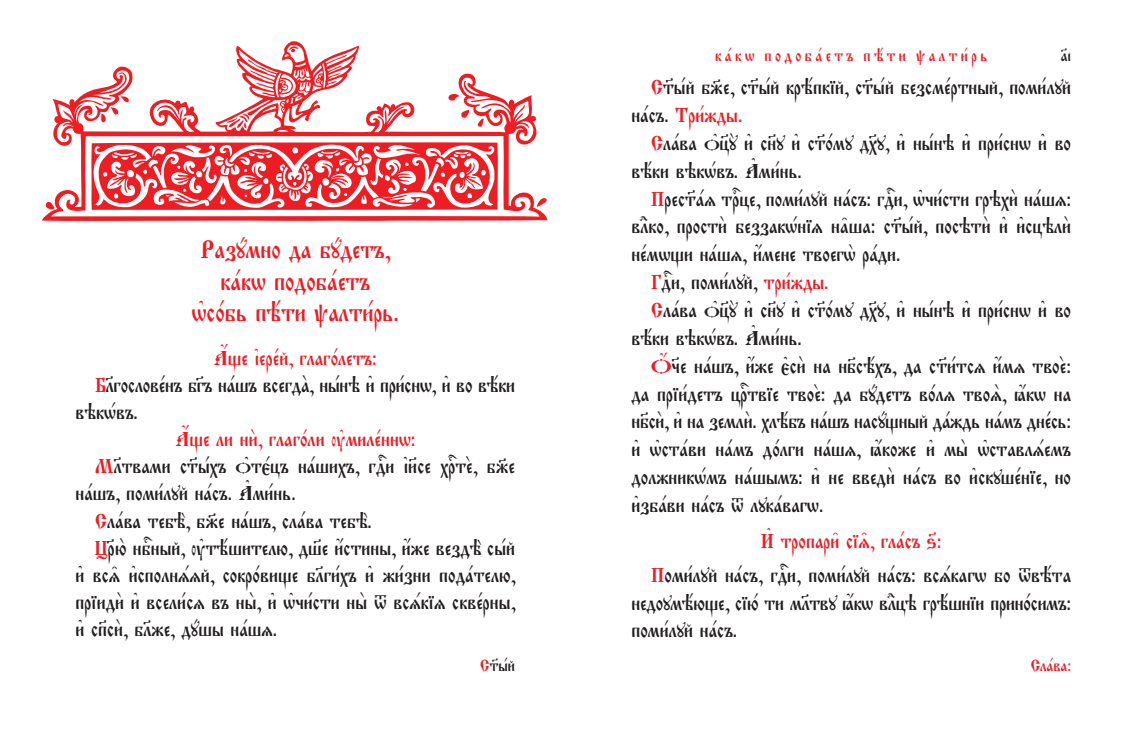
<style>
.page{position:relative;width:1146px;height:738px;background:#fff}
.page>*{position:absolute;margin:0;border:0;box-sizing:border-box;transform-origin:0 0}
.t1{font:25px/31px "Kiprian.TG2006 Normal A";color:#ee1d23;text-align:center}
.t2{font:20px/27.8px "Kiprian.TG2006 Normal A";color:#231f20}
.t3{font:20px "Kiprian.TG2006 Normal A";color:#ee1d23}
.t4{font:16px "Kiprian.TG2006 Normal A";letter-spacing:.21em;color:#ee1d23}
.t5{font:16px "Kiprian.TG2006 Normal A";color:#231f20}
.s1{color:#ee1d23}
</style>
<div class="page">
<svg style="left:42px;top:41px;width:506px;height:180px"></svg>
<p class="t1" style="left:192px;top:234px;width:208px">Разу1мно да бу1детъ, ка1кё подоба1етъ ё3со1бь пэ1ти jалти1рь.</p>
<p class="t3" style="left:213px;top:341px;width:165px">А6ще fере1й, глаго1летъ:</p>
<p class="t2" style="left:95px;top:370px;width:421px"><span class="s1">Б</span>л7гослове1нъ бг7ъ на1шъ всегда2, ны1нэ и3 при1снё, и3 во вэ1ки</p>
<p class="t2" style="left:75px;top:398px;width:64px">вэкё1въ.</p>
<p class="t3" style="left:175px;top:423px;width:242px">А6ще ли ни2, глаго1ли ?3миле1ннё:</p>
<p class="t2" style="left:95px;top:452px;width:421px"><span class="s1">М</span>л7твами ст7ы1хъ )3т%1цъ на1шихъ, гд9и fи7се хр9те2, бЄе</p>
<p class="t2" style="left:75px;top:479px;width:221px">на1шъ, поми1луй на1съ. А4ми1нь.</p>
<p class="t2" style="left:95px;top:506px;width:278px"><span class="s1">С</span>ла1ва теб_, бЄе на1шъ, сла1ва теб_.</p>
<p class="t2" style="left:95px;top:533px;width:421px"><span class="s1">Ц</span>р7ю2 нб9ный, ?3тэ1шителю, дш7е и5стины, и5же везд_ сы1й</p>
<p class="t2" style="left:75px;top:560px;width:441px">и3 всt и3сполня1яй, сокро1вище бл7ги1хъ и3 жи1зни пода1телю,</p>
<p class="t2" style="left:75px;top:587px;width:441px">прЭиди2 и3 всели1ся въ ны2, и3 w3чи1сти ны2 m вся1кЭя скве1рны,</p>
<p class="t2" style="left:75px;top:614px;width:203px">и3 сп7си2, бл7же, ду1шы на1шя.</p>
<p class="t5" style="left:480px;top:652px;width:36px"><span class="s1">С</span>т7ы1й</p>
<p class="t4" style="left:715px;top:43px;width:274px">ка1кё подоба1етъ пэ1ти jалти1рь</p>
<p class="t5" style="left:1060px;top:43px;width:12px">а7e</p>
<p class="t2" style="left:631px;top:73px;width:441px;text-indent:20px"><span class="s1">С</span>т7ы1й бЄе, ст7ы1й крэ1пкЭй, ст7ы1й безсме1ртный, поми1луй на1съ. <span class="s1">Три1жды.</span></p>
<p class="t2" style="left:631px;top:129px;width:441px;text-indent:20px"><span class="s1">С</span>ла1ва )3ц7у2 и3 сн7у и3 ст7о1му дх7у, и3 ны1нэ и3 при1снё и3 во вэ1ки вэкё1въ. А4ми1нь.</p>
<p class="t2" style="left:651px;top:185px;width:421px"><span class="s1">П</span>рест7а1я трЂце, поми1луй на1съ: гд9и, ё3чи1сти грэхи2 на1шя:</p>
<p class="t2" style="left:631px;top:212px;width:441px">вл¦ко, прости2 беззакё1нЭя на8ша: ст7ы1й, посэти2 и3 и3сцэли2</p>
<p class="t2" style="left:631px;top:240px;width:270px">не1мёщи на1шя, и5мене твоегё2 ра1ди.</p>
<p class="t2" style="left:651px;top:268px;width:179px"><span class="s1">Г</span>д9и, поми1луй, <span class="s1">три1жды.</span></p>
<p class="t2" style="left:651px;top:296px;width:421px"><span class="s1">С</span>ла1ва )3ц7у2 и3 сн7у и3 ст7о1му дх7у, и3 ны1нэ и3 при1снё и3 во</p>
<p class="t2" style="left:631px;top:324px;width:172px">вэ1ки вэкё1въ. А4ми1нь.</p>
<p class="t2" style="left:651px;top:351px;width:421px"><span class="s1">џ</span>ч7е на1шъ, и5же %3си2 на нб7сэ1хъ, да ст7и1тся и5мя твое2:</p>
<p class="t2" style="left:631px;top:379px;width:441px">да прЭи1детъ цр9твЭе твое2: да бу1детъ во1ля твоя2, *5кё на</p>
<p class="t2" style="left:631px;top:407px;width:441px">нб7си2, и3 на земли2. хлэ1бъ на1шъ насу1щный да1ждь на1мъ дне1сь:</p>
<p class="t2" style="left:631px;top:435px;width:441px">и3 w3ста1ви на1мъ до1лги на1шя, *5коже и3 мы2 w3ставля1емъ</p>
<p class="t2" style="left:631px;top:463px;width:441px">должникw1мъ на1шымъ: и3 не введи2 на1съ во и3скуше1нЭе, но</p>
<p class="t2" style="left:631px;top:490px;width:193px">и3зба1ви на1съ m лука1вагw.</p>
<p class="t2" style="left:651px;top:524px;width:421px;line-height:33.5px;text-indent:110px"><span class="s1">И4 тропари8 сЭt, гла1съ s7:<br>П</span>оми1луй на1съ, гд9и, поми1луй на1съ: вся1кагё бо Ёвэ1та</p>
<p class="t2" style="left:631px;top:588px;width:441px">недоумэ1юще, сЭю1 ти мл7тву *5кё вл¦цэ грэ1шнЭи прино1симъ: поми1луй на1съ.</p>
<p class="t4" style="left:1030px;top:652px;width:42px">Сла1ва:</p>
</div>
